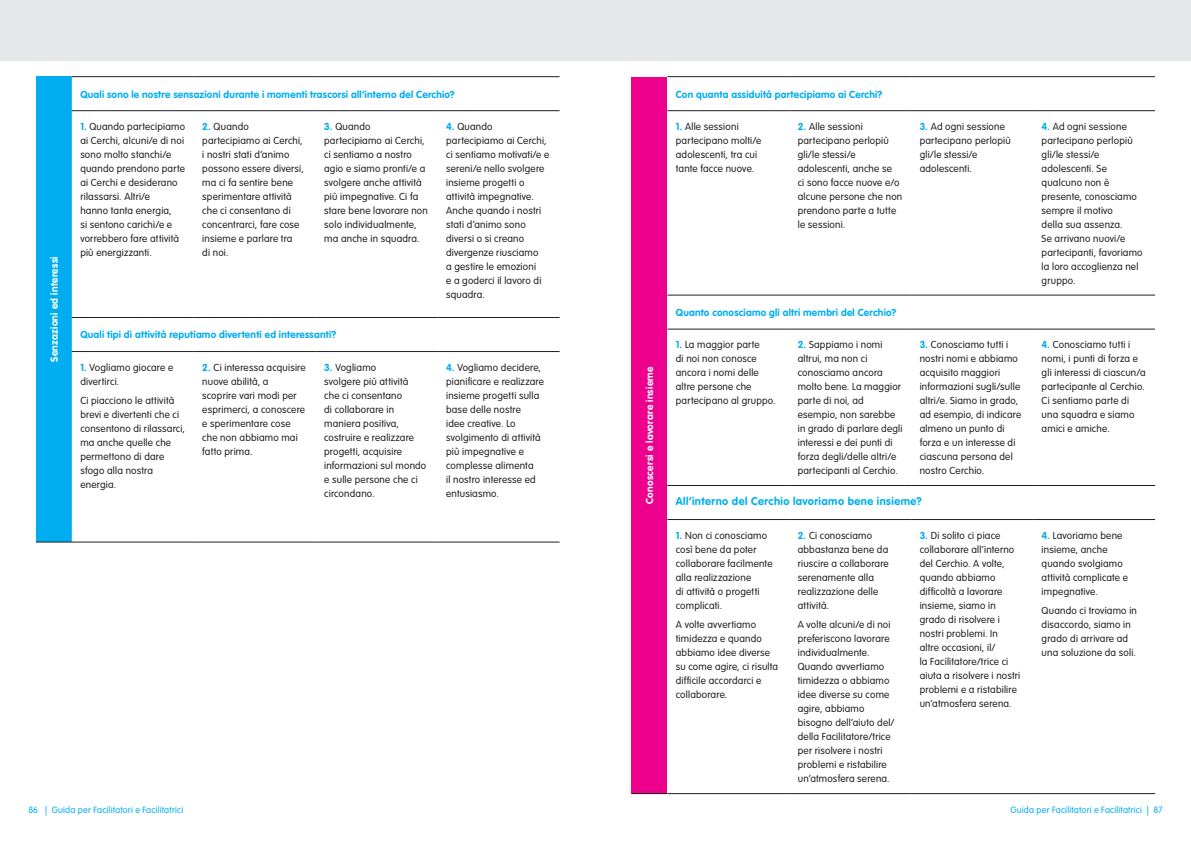
<style>
.page{position:relative;width:1191px;height:842px;background:#fff}
.page>*{position:absolute;margin:0;border:0;box-sizing:border-box;transform-origin:0 0}
.t1{font:700 11px "VAG Rounded Std";letter-spacing:.04em;color:#00aeef}
.t2{font:300 10px/14px "VAG Rounded Std";letter-spacing:.02em;color:#231f20}
.t3{font:700 10px "VAG Rounded Std";letter-spacing:.025em;color:#00aeef}
.t4{font:700 10px "VAG Rounded Std";letter-spacing:.03em;color:#fff}
.t5{font:300 9px "VAG Rounded Std";letter-spacing:.025em;color:#00aeef}
.s1{font-weight:700;color:#00aeef}
</style>
<div class="page">
<div style="left:0;top:0;width:1191px;height:60px;background:#e6e7e8"></div>
<div style="left:36px;top:77px;width:36px;height:465px;background:#00aeef"></div>
<svg style="left:72px;top:77px;width:487px;height:465px"></svg>
<hr style="left:72px;top:111px;width:122px;height:1px;background:#231f20">
<hr style="left:194px;top:111px;width:122px;height:1px;background:#231f20">
<hr style="left:316px;top:111px;width:121px;height:1px;background:#231f20">
<hr style="left:437px;top:111px;width:122px;height:1px;background:#231f20">
<hr style="left:72px;top:317px;width:122px;height:1px;background:#231f20">
<hr style="left:194px;top:317px;width:122px;height:1px;background:#231f20">
<hr style="left:316px;top:317px;width:121px;height:1px;background:#231f20">
<hr style="left:437px;top:317px;width:122px;height:1px;background:#231f20">
<hr style="left:72px;top:351px;width:122px;height:1px;background:#231f20">
<hr style="left:194px;top:351px;width:122px;height:1px;background:#231f20">
<hr style="left:316px;top:351px;width:121px;height:1px;background:#231f20">
<hr style="left:437px;top:351px;width:122px;height:1px;background:#231f20">
<hr style="left:36px;top:542px;width:36px;height:1px;background:#231f20">
<hr style="left:72px;top:542px;width:122px;height:1px;background:#231f20">
<hr style="left:194px;top:542px;width:122px;height:1px;background:#231f20">
<hr style="left:316px;top:542px;width:121px;height:1px;background:#231f20">
<hr style="left:437px;top:542px;width:122px;height:1px;background:#231f20">
<hr style="left:72px;top:76px;width:122px;height:1px;background:#231f20">
<hr style="left:194px;top:76px;width:122px;height:1px;background:#231f20">
<hr style="left:316px;top:76px;width:121px;height:1px;background:#231f20">
<hr style="left:437px;top:76px;width:122px;height:1px;background:#231f20">
<div style="left:631px;top:77px;width:36px;height:717px;background:#ec008c"></div>
<svg style="left:667px;top:77px;width:488px;height:252px"></svg>
<hr style="left:667px;top:111px;width:122px;height:1px;background:#231f20">
<hr style="left:789px;top:111px;width:122px;height:1px;background:#231f20">
<hr style="left:911px;top:111px;width:122px;height:1px;background:#231f20">
<hr style="left:1033px;top:111px;width:122px;height:1px;background:#231f20">
<hr style="left:667px;top:295px;width:122px;height:1px;background:#231f20">
<hr style="left:789px;top:295px;width:122px;height:1px;background:#231f20">
<hr style="left:911px;top:295px;width:122px;height:1px;background:#231f20">
<hr style="left:1033px;top:295px;width:122px;height:1px;background:#231f20">
<hr style="left:667px;top:329px;width:122px;height:1px;background:#231f20">
<hr style="left:789px;top:329px;width:122px;height:1px;background:#231f20">
<hr style="left:911px;top:329px;width:122px;height:1px;background:#231f20">
<hr style="left:1033px;top:329px;width:122px;height:1px;background:#231f20">
<hr style="left:667px;top:485px;width:122px;height:1px;background:#231f20">
<hr style="left:789px;top:485px;width:122px;height:1px;background:#231f20">
<hr style="left:911px;top:485px;width:122px;height:1px;background:#231f20">
<hr style="left:1033px;top:485px;width:122px;height:1px;background:#231f20">
<hr style="left:667px;top:519px;width:122px;height:1px;background:#231f20">
<hr style="left:789px;top:519px;width:122px;height:1px;background:#231f20">
<hr style="left:911px;top:519px;width:122px;height:1px;background:#231f20">
<hr style="left:1033px;top:519px;width:122px;height:1px;background:#231f20">
<hr style="left:631px;top:793px;width:36px;height:1px;background:#231f20">
<hr style="left:667px;top:793px;width:122px;height:1px;background:#231f20">
<hr style="left:789px;top:793px;width:122px;height:1px;background:#231f20">
<hr style="left:911px;top:793px;width:122px;height:1px;background:#231f20">
<hr style="left:1033px;top:793px;width:122px;height:1px;background:#231f20">
<hr style="left:667px;top:76px;width:122px;height:1px;background:#231f20">
<hr style="left:789px;top:76px;width:122px;height:1px;background:#231f20">
<hr style="left:911px;top:76px;width:122px;height:1px;background:#231f20">
<hr style="left:1033px;top:76px;width:122px;height:1px;background:#231f20">
<p class="t4" style="left:48px;top:362px;width:107px;rotate:-90deg">Senzazioni ed interessi</p>
<p class="t3" style="left:80px;top:88px;width:376px">Quali sono le nostre sensazioni durante i momenti trascorsi all’interno del Cerchio?</p>
<p class="t2" style="left:80px;top:120px;width:106px"><span class="s1">1.</span> Quando partecipiamo ai Cerchi, alcuni/e di noi sono molto stanchi/e quando prendono parte ai Cerchi e desiderano rilassarsi. Altri/e<br>hanno tanta energia,<br>si sentono carichi/e e vorrebbero fare attività più energizzanti.</p>
<p class="t2" style="left:202px;top:120px;width:103px"><span class="s1">2.</span> Quando partecipiamo ai Cerchi, i nostri stati d’animo possono essere diversi, ma ci fa sentire bene sperimentare attività che ci consentano di concentrarci, fare cose insieme e parlare tra<br>di noi.</p>
<p class="t2" style="left:324px;top:120px;width:105px"><span class="s1">3.</span> Quando partecipiamo ai Cerchi, ci sentiamo a nostro agio e siamo pronti/e a svolgere anche attività più impegnative. Ci fa stare bene lavorare non solo individualmente, ma anche in squadra.</p>
<p class="t2" style="left:446px;top:120px;width:105px"><span class="s1">4.</span> Quando partecipiamo ai Cerchi, ci sentiamo motivati/e e sereni/e nello svolgere insieme progetti o attività impegnative.<br>Anche quando i nostri stati d’animo sono diversi o si creano divergenze riusciamo<br>a gestire le emozioni<br>e a goderci il lavoro di squadra.</p>
<p class="t3" style="left:80px;top:329px;width:257px">Quali tipi di attività reputiamo divertenti ed interessanti?</p>
<p class="t2" style="left:80px;top:360px;width:94px"><span class="s1">1.</span> Vogliamo giocare e divertirci.</p>
<p class="t2" style="left:80px;top:394px;width:106px">Ci piacciono le attività brevi e divertenti che ci consentono di rilassarci, ma anche quelle che permettono di dare sfogo alla nostra energia.</p>
<p class="t2" style="left:202px;top:360px;width:105px"><span class="s1">2.</span> Ci interessa acquisire nuove abilità, a<br>scoprire vari modi per esprimerci, a conoscere e sperimentare cose che non abbiamo mai fatto prima.</p>
<p class="t2" style="left:324px;top:360px;width:104px"><span class="s1">3.</span> Vogliamo<br>svolgere più attività<br>che ci consentano<br>di collaborare in maniera positiva, costruire e realizzare progetti, acquisire informazioni sul mondo e sulle persone che ci circondano.</p>
<p class="t2" style="left:446px;top:360px;width:99px"><span class="s1">4.</span> Vogliamo decidere, pianificare e realizzare insieme progetti sulla base delle nostre<br>idee creative. Lo svolgimento di attività più impegnative e complesse alimenta<br>il nostro interesse ed entusiasmo.</p>
<p class="t4" style="left:644px;top:504px;width:139px;rotate:-90deg">Conoscersi e lavorare insieme</p>
<p class="t3" style="left:676px;top:88px;width:208px">Con quanta assiduità partecipiamo ai Cerchi?</p>
<p class="t2" style="left:676px;top:120px;width:87px"><span class="s1">1.</span> Alle sessioni partecipano molti/e adolescenti, tra cui tante facce nuove.</p>
<p class="t2" style="left:797px;top:120px;width:106px"><span class="s1">2.</span> Alle sessioni partecipano perlopiù gli/le stessi/e adolescenti, anche se<br>ci sono facce nuove e/o alcune persone che non prendono parte a tutte le sessioni.</p>
<p class="t2" style="left:919px;top:120px;width:93px"><span class="s1">3.</span> Ad ogni sessione partecipano perlopiù gli/le stessi/e adolescenti.</p>
<p class="t2" style="left:1041px;top:120px;width:102px"><span class="s1">4.</span> Ad ogni sessione partecipano perlopiù gli/le stessi/e adolescenti. Se qualcuno non è presente, conosciamo sempre il motivo<br>della sua assenza.<br>Se arrivano nuovi/e partecipanti, favoriamo la loro accoglienza nel gruppo.</p>
<p class="t3" style="left:676px;top:307px;width:222px">Quanto conosciamo gli altri membri del Cerchio?</p>
<p class="t2" style="left:676px;top:338px;width:101px"><span class="s1">1.</span> La maggior parte<br>di noi non conosce ancora i nomi delle altre persone che partecipano al gruppo.</p>
<p class="t2" style="left:797px;top:338px;width:106px"><span class="s1">2.</span> Sappiamo i nomi altrui, ma non ci conosciamo ancora molto bene. La maggior parte di noi, ad esempio, non sarebbe in grado di parlare degli interessi e dei punti di forza degli/delle altri/e partecipanti al Cerchio.</p>
<p class="t2" style="left:919px;top:338px;width:103px"><span class="s1">3.</span> Conosciamo tutti i nostri nomi e abbiamo acquisito maggiori informazioni sugli/sulle altri/e. Siamo in grado, ad esempio, di indicare almeno un punto di forza e un interesse di ciascuna persona del nostro Cerchio.</p>
<p class="t2" style="left:1041px;top:338px;width:105px"><span class="s1">4.</span> Conosciamo tutti i nomi, i punti di forza e gli interessi di ciascun/a partecipante al Cerchio.<br>Ci sentiamo parte di una squadra e siamo amici e amiche.</p>
<p class="t1" style="left:676px;top:495px;width:247px">All’interno del Cerchio lavoriamo bene insieme?</p>
<p class="t2" style="left:676px;top:528px;width:98px"><span class="s1">1.</span> Non ci conosciamo così bene da poter collaborare facilmente alla realizzazione<br>di attività o progetti complicati.</p>
<p class="t2" style="left:676px;top:618px;width:104px">A volte avvertiamo timidezza e quando abbiamo idee diverse su come agire, ci risulta difficile accordarci e collaborare.</p>
<p class="t2" style="left:919px;top:528px;width:102px"><span class="s1">3.</span> Di solito ci piace collaborare all’interno del Cerchio. A volte, quando abbiamo difficoltà a lavorare insieme, siamo in grado di risolvere i nostri problemi. In<br>altre occasioni, il/<br>la Facilitatore/trice ci aiuta a risolvere i nostri problemi e a ristabilire un’atmosfera serena.</p>
<p class="t2" style="left:1041px;top:528px;width:88px"><span class="s1">4.</span> Lavoriamo bene insieme, anche quando svolgiamo attività complicate e impegnative.</p>
<p class="t2" style="left:797px;top:528px;width:92px"><span class="s1">2.</span> Ci conosciamo abbastanza bene da riuscire a collaborare serenamente alla realizzazione delle attività.</p>
<p class="t2" style="left:797px;top:618px;width:98px">A volte alcuni/e di noi preferiscono lavorare individualmente.<br>Quando avvertiamo timidezza o abbiamo idee diverse su come agire, abbiamo bisogno dell’aiuto del/ della Facilitatore/trice per risolvere i nostri problemi e ristabilire un’atmosfera serena.</p>
<p class="t2" style="left:1041px;top:604px;width:97px">Quando ci troviamo in disaccordo, siamo in grado di arrivare ad una soluzione da soli.</p>
<p class="t5" style="left:28px;top:805px;width:156px">86 | Guida per Facilitatori e Facilitatrici</p>
<p class="t5" style="left:1010px;top:805px;width:153px">Guida per Facilitatori e Facilitatrici | 87</p>
</div>
